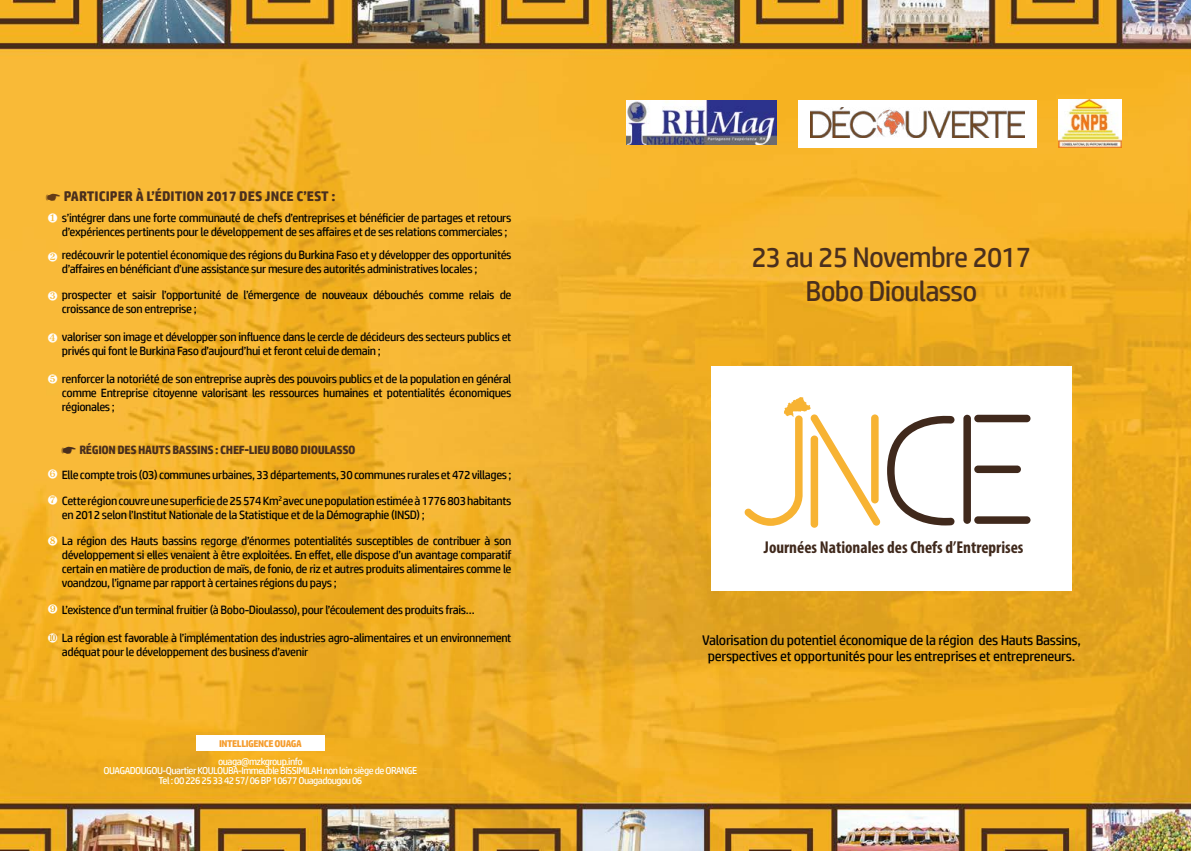
<style>
.page{position:relative;width:1191px;height:851px;background:#fff}
.page>*{position:absolute;margin:0;border:0;box-sizing:border-box;transform-origin:0 0}
.t1{font:28.5px/34.2px "HP Simplified";letter-spacing:-.025em;color:#4a2f1d;text-align:center}
.t2{font:700 condensed 17.2px "Myriad Pro";color:#40291c}
.t3{font:14px/16px "HP Simplified";letter-spacing:-.02em;color:#000;text-align:center}
.t4{font:700 14px "HP Simplified";color:#4a2f1d}
.t5{font:12px/14px "HP Simplified";letter-spacing:-.03em;color:#000}
.t6{font:700 12px "HP Simplified";letter-spacing:-.03em;color:#4a2f1d}
.t7{font:12px "Zapf Dingbats IT Cby BT";color:#fff}
.t8{font:10px/9.9px "HP Simplified";letter-spacing:-.05em;color:#fff;text-align:center}
.t9{font:700 9.8px "HP Simplified";letter-spacing:-.04em;color:#f59c2d}
</style>
<div class="page">
<img style="left:0;top:0;width:1191px;height:850px">
<div style="left:196px;top:734px;width:129px;height:16px;background:#fff"></div>
<img style="left:626px;top:100px;width:151px;height:44px">
<img style="left:1058px;top:99px;width:63px;height:49px">
<div style="left:711px;top:366px;width:360px;height:224px;background:#fff"></div>
<svg style="left:887px;top:415px;width:67px;height:110px"></svg>
<div style="left:963px;top:414px;width:8px;height:109px;background:#40291c;border-radius:4px"></div>
<div style="left:974px;top:414px;width:56px;height:8px;background:#40291c;border-radius:4px"></div>
<div style="left:974px;top:465px;width:47px;height:8px;background:#40291c;border-radius:4px"></div>
<div style="left:974px;top:516px;width:56px;height:7px;background:#40291c;border-radius:4px"></div>
<div style="left:810px;top:435px;width:8px;height:92px;background:#f7b333;border-radius:4px"></div>
<svg style="left:744px;top:397px;width:136px;height:128px"></svg>
<div style="left:798px;top:100px;width:238px;height:47px;background:#fff"></div>
<img style="left:810px;top:107px;width:214px;height:30px">
<svg style="left:48px;top:213px;width:9px;height:10px"></svg>
<svg style="left:48px;top:291px;width:9px;height:9px"></svg>
<svg style="left:48px;top:332px;width:9px;height:10px"></svg>
<svg style="left:48px;top:374px;width:9px;height:9px"></svg>
<svg style="left:48px;top:469px;width:9px;height:9px"></svg>
<svg style="left:48px;top:494px;width:9px;height:10px"></svg>
<svg style="left:48px;top:535px;width:9px;height:10px"></svg>
<svg style="left:48px;top:603px;width:9px;height:10px"></svg>
<svg style="left:48px;top:632px;width:9px;height:10px"></svg>
<svg style="left:62px;top:446px;width:14px;height:7px"></svg>
<svg style="left:46px;top:193px;width:14px;height:7px"></svg>
<p class="t4" style="left:64px;top:187px;width:273px">PARTICIPER À L’ÉDITION 2017 DES JNCE C’EST :</p>
<p class="t5" style="left:62px;top:210px;width:451px">s’intégrer dans une forte communauté de chefs d’entreprises et bénéficier de partages et retours d’expériences pertinents pour le développement de ses affaires et de ses relations commerciales ;</p>
<p class="t5" style="left:62px;top:247px;width:451px">redécouvrir le potentiel économique des régions du Burkina Faso et y développer des opportunités d’affaires en bénéficiant d’une assistance sur mesure des autorités administratives locales ;</p>
<p class="t5" style="left:62px;top:287px;width:451px">prospecter et saisir l’opportunité de l’émergence de nouveaux débouchés comme relais de croissance de son entreprise ;</p>
<p class="t5" style="left:62px;top:329px;width:451px">valoriser son image et développer son influence dans le cercle de décideurs des secteurs publics et privés qui font le Burkina Faso d’aujourd’hui et feront celui de demain ;</p>
<p class="t5" style="left:62px;top:371px;width:451px;text-align:justify">renforcer la notoriété de son entreprise auprès des pouvoirs publics et de la population en général comme Entreprise citoyenne valorisant les ressources humaines et potentialités économiques régionales ;</p>
<p class="t6" style="left:79px;top:442px;width:278px">RÉGION DES HAUTS BASSINS : CHEF-LIEU BOBO DIOULASSO</p>
<p class="t5" style="left:62px;top:461px;width:451px;line-height:26px">Elle compte trois (03) communes urbaines, 33 départements, 30 communes rurales et 472 villages ;<br>Cette région couvre une superficie de 25 574 Km<sup>2</sup> avec une population estimée à 1776 803 habitants</p>
<p class="t5" style="left:62px;top:501px;width:451px;line-height:26px">en 2012 selon l’Institut Nationale de la Statistique et de la Démographie (INSD) ;<br>La région des Hauts bassins regorge d’énormes potentialités susceptibles de contribuer à son</p>
<p class="t5" style="left:62px;top:547px;width:451px;text-align:justify">développement si elles venaient à être exploitées. En effet, elle dispose d’un avantage comparatif certain en matière de production de maïs, de fonio, de riz et autres produits alimentaires comme le voandzou, l’igname par rapport à certaines régions du pays ;</p>
<p class="t5" style="left:62px;top:602px;width:414px">L’existence d’un terminal fruitier (à Bobo-Dioulasso), pour l’écoulement des produits frais…</p>
<p class="t5" style="left:62px;top:630px;width:451px">La région est favorable à l’implémentation des industries agro-alimentaires et un environnement adéquat pour le développement des business d’avenir</p>
<p class="t7" style="left:48px;top:251px;width:11px">•</p>
<p class="t9" style="left:219px;top:737px;width:84px">INTELLIGENCE OUAGA</p>
<p class="t8" style="left:104px;top:755px;width:315px">ouaga@mzkgroup.info<br>OUAGADOUGOU-Quartier KOULOUBA-Immeuble BISSIMILAH non loin siège de ORANGE<br>Tel : 00 226 25 33 42 57/ 06 BP 10677 Ouagadougou 06</p>
<h1 class="t1" style="left:751px;top:239px;width:281px">23 au 25 Novembre 2017<br>Bobo Dioulasso</h1>
<h2 class="t2" style="left:764px;top:536px;width:261px">Journées Nationales des Chefs d’Entreprises</h2>
<p class="t3" style="left:702px;top:632px;width:380px">Valorisation du potentiel économique de la région des Hauts Bassins, perspectives et opportunités pour les entreprises et entrepreneurs.</p>
</div>
